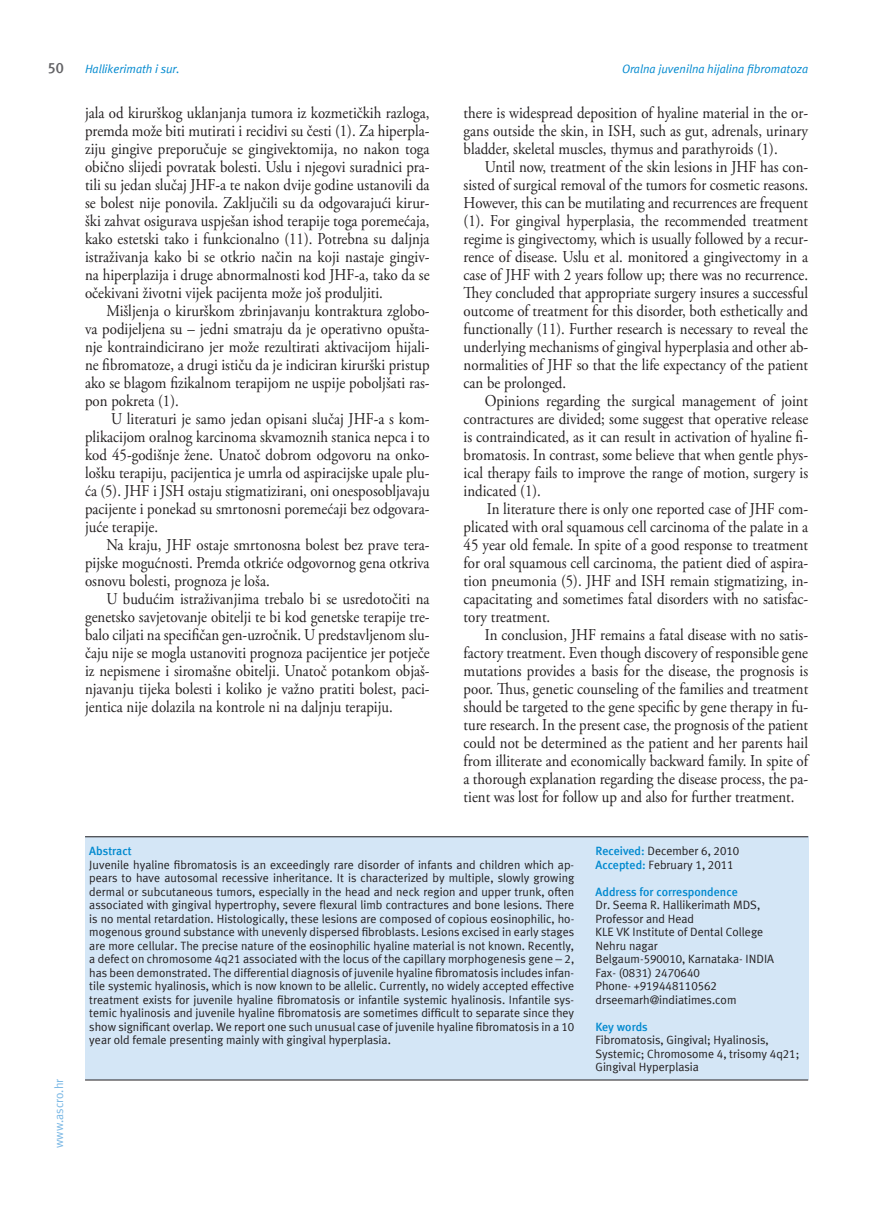
<style>
.page{position:relative;width:872px;height:1212px;background:#fff}
.page>*{position:absolute;margin:0;border:0;box-sizing:border-box;transform-origin:0 0}
.t1{font:16.5px/18px "Adobe Garamond Pro";color:#231f20;text-align:justify;scale:.9 1}
.t2{font:700 15px "Meta ASC";color:#636366}
.t3{font:12px/13.5px "Meta ASC";color:#231f20}
.t4{font:italic 12px "Meta ASC";color:#0089cf}
.t5{font:700 12px "Meta ASC";color:#0089cf}
.t6{font:12px "Meta ASC";color:#77b6e4}
.s1{font-weight:700;color:#0089cf}
</style>
<div class="page">
<div style="left:85px;top:837px;width:723px;height:243px;background:#d4e6f6"></div>
<hr style="left:85px;top:836px;width:723px;height:1px;background:#231f20">
<hr style="left:85px;top:1079px;width:723px;height:1px;background:#231f20">
<p class="t2" style="left:48px;top:59px;width:18px">50</p>
<p class="t4" style="left:622px;top:62px;width:187px">Oralna juvenilna hijalina fibromatoza</p>
<p class="t4" style="left:85px;top:62px;width:96px">Hallikerimath i sur.</p>
<p class="t1" style="left:85px;top:105px;width:384px">jala od kirurškog uklanjanja tumora iz kozmetičkih razloga, premda može biti mutirati i recidivi su česti (1). Za hiperpla&shy;ziju gingive preporučuje se gingivektomija, no nakon toga obično slijedi povratak bolesti. Uslu i njegovi suradnici pra&shy;tili su jedan slučaj JHF-a te nakon dvije godine ustanovili da se bolest nije ponovila. Zaključili su da odgovarajući kirur&shy;ški zahvat osigurava uspješan ishod terapije toga poremećaja, kako estetski tako i funkcionalno (11). Potrebna su daljnja istraživanja kako bi se otkrio način na koji nastaje gingiv&shy;na hiperplazija i druge abnormalnosti kod JHF-a, tako da se očekivani životni vijek pacijenta može još produljiti.</p>
<p class="t1" style="left:85px;top:303px;width:384px;text-indent:21px">Mišljenja o kirurškom zbrinjavanju kontraktura zglobo&shy;va podijeljena su – jedni smatraju da je operativno opušta&shy;nje kontraindicirano jer može rezultirati aktivacijom hijali&shy;ne fibromatoze, a drugi ističu da je indiciran kirurški pristup ako se blagom fizikalnom terapijom ne uspije poboljšati ras&shy;pon pokreta (1).</p>
<p class="t1" style="left:85px;top:411px;width:384px;text-indent:26px">U literaturi je samo jedan opisani slučaj JHF-a s kom&shy;plikacijom oralnog karcinoma skvamoznih stanica nepca i to kod 45-godišnje žene. Unatoč dobrom odgovoru na onko&shy;lošku terapiju, pacijentica je umrla od aspiracijske upale plu&shy;ća (5). JHF i JSH ostaju stigmatizirani, oni onesposobljavaju pacijente i ponekad su smrtonosni poremećaji bez odgovara&shy;juće terapije.</p>
<p class="t1" style="left:85px;top:537px;width:384px;text-indent:21px">Na kraju, JHF ostaje smrtonosna bolest bez prave tera&shy;pijske mogućnosti. Premda otkriće odgovornog gena otkriva osnovu bolesti, prognoza je loša.</p>
<p class="t1" style="left:85px;top:591px;width:384px;text-indent:21px">U budućim istraživanjima trebalo bi se usredotočiti na genetsko savjetovanje obitelji te bi kod genetske terapije tre&shy;balo ciljati na specifičan gen-uzročnik. U predstavljenom slu&shy;čaju nije se mogla ustanoviti prognoza pacijentice jer potječe iz nepismene i siromašne obitelji. Unatoč potankom objaš&shy;njavanju tijeka bolesti i koliko je važno pratiti bolest, paci&shy;jentica nije dolazila na kontrole ni na daljnju terapiju.</p>
<p class="t1" style="left:463px;top:105px;width:384px">there is widespread deposition of hyaline material in the or&shy;gans outside the skin, in ISH, such as gut, adrenals, urinary bladder, skeletal muscles, thymus and parathyroids (1).</p>
<p class="t1" style="left:463px;top:159px;width:384px;text-indent:21px">Until now, treatment of the skin lesions in JHF has con&shy;sisted of surgical removal of the tumors for cosmetic reasons.<br>However, this can be mutilating and recurrences are frequent (1). For gingival hyperplasia, the recommended treatment regime is gingivectomy, which is usually followed by a recur&shy;rence of disease. Uslu et al. monitored a gingivectomy in a case of JHF with 2 years follow up; there was no recurrence.<br>They concluded that appropriate surgery insures a successful outcome of treatment for this disorder, both esthetically and functionally (11). Further research is necessary to reveal the underlying mechanisms of gingival hyperplasia and other ab&shy;normalities of JHF so that the life expectancy of the patient can be prolonged.</p>
<p class="t1" style="left:463px;top:393px;width:384px;text-indent:21px">Opinions regarding the surgical management of joint contractures are divided; some suggest that operative release is contraindicated, as it can result in activation of hyaline fi&shy;bromatosis. In contrast, some believe that when gentle phys&shy;ical therapy fails to improve the range of motion, surgery is indicated (1).</p>
<p class="t1" style="left:463px;top:501px;width:384px;text-indent:23px">In literature there is only one reported case of JHF com&shy;plicated with oral squamous cell carcinoma of the palate in a 45 year old female. In spite of a good response to treatment for oral squamous cell carcinoma, the patient died of aspira&shy;tion pneumonia (5). JHF and ISH remain stigmatizing, in&shy;capacitating and sometimes fatal disorders with no satisfac&shy;tory treatment.</p>
<p class="t1" style="left:463px;top:627px;width:384px;text-indent:21px">In conclusion, JHF remains a fatal disease with no satis&shy;factory treatment. Even though discovery of responsible gene mutations provides a basis for the disease, the prognosis is poor. Thus, genetic counseling of the families and treatment should be targeted to the gene specific by gene therapy in fu&shy;ture research. In the present case, the prognosis of the patient could not be determined as the patient and her parents hail from illiterate and economically backward family. In spite of a thorough explanation regarding the disease process, the pa&shy;tient was lost for follow up and also for further treatment.</p>
<p class="t6" style="left:52px;top:1148px;width:71px;rotate:-90deg">www.ascro.hr</p>
<p class="t5" style="left:89px;top:844px;width:44px">Abstract</p>
<p class="t3" style="left:89px;top:857px;width:486px;text-align:justify">Juvenile hyaline fibromatosis is an exceedingly rare disorder of infants and children which ap&shy;pears to have autosomal recessive inheritance. It is characterized by multiple, slowly growing dermal or subcutaneous tumors, especially in the head and neck region and upper trunk, often associated with gingival hypertrophy, severe flexural limb contractures and bone lesions. There is no mental retardation. Histologically, these lesions are composed of copious eosinophilic, ho&shy;mogenous ground substance with unevenly dispersed fibroblasts. Lesions excised in early stages are more cellular. The precise nature of the eosinophilic hyaline material is not known. Recently, a defect on chromosome 4q21 associated with the locus of the capillary morphogenesis gene – 2, has been demonstrated. The differential diagnosis of juvenile hyaline fibromatosis includes infan&shy;tile systemic hyalinosis, which is now known to be allelic. Currently, no widely accepted effective treatment exists for juvenile hyaline fibromatosis or infantile systemic hyalinosis. Infantile sys&shy;temic hyalinosis and juvenile hyaline fibromatosis are sometimes difficult to separate since they show significant overlap. We report one such unusual case of juvenile hyaline fibromatosis in a 10 year old female presenting mainly with gingival hyperplasia.</p>
<p class="t3" style="left:595px;top:844px;width:145px"><span class="s1">Received:</span> December 6, 2010<br><span class="s1">Accepted:</span> February 1, 2011</p>
<p class="t5" style="left:595px;top:884px;width:144px">Address for correspondence</p>
<p class="t3" style="left:595px;top:898px;width:180px">Dr. Seema R. Hallikerimath MDS,<br>Professor and Head<br>KLE VK Institute of Dental College<br>Nehru nagar<br>Belgaum-590010, Karnataka- INDIA<br>Fax- (0831) 2470640<br>Phone- +919448110562 drseemarh@indiatimes.com</p>
<p class="t5" style="left:595px;top:1019px;width:54px">Key words</p>
<p class="t3" style="left:595px;top:1033px;width:205px">Fibromatosis, Gingival; Hyalinosis,<br>Systemic; Chromosome 4, trisomy 4q21;<br>Gingival Hyperplasia</p>
</div>
